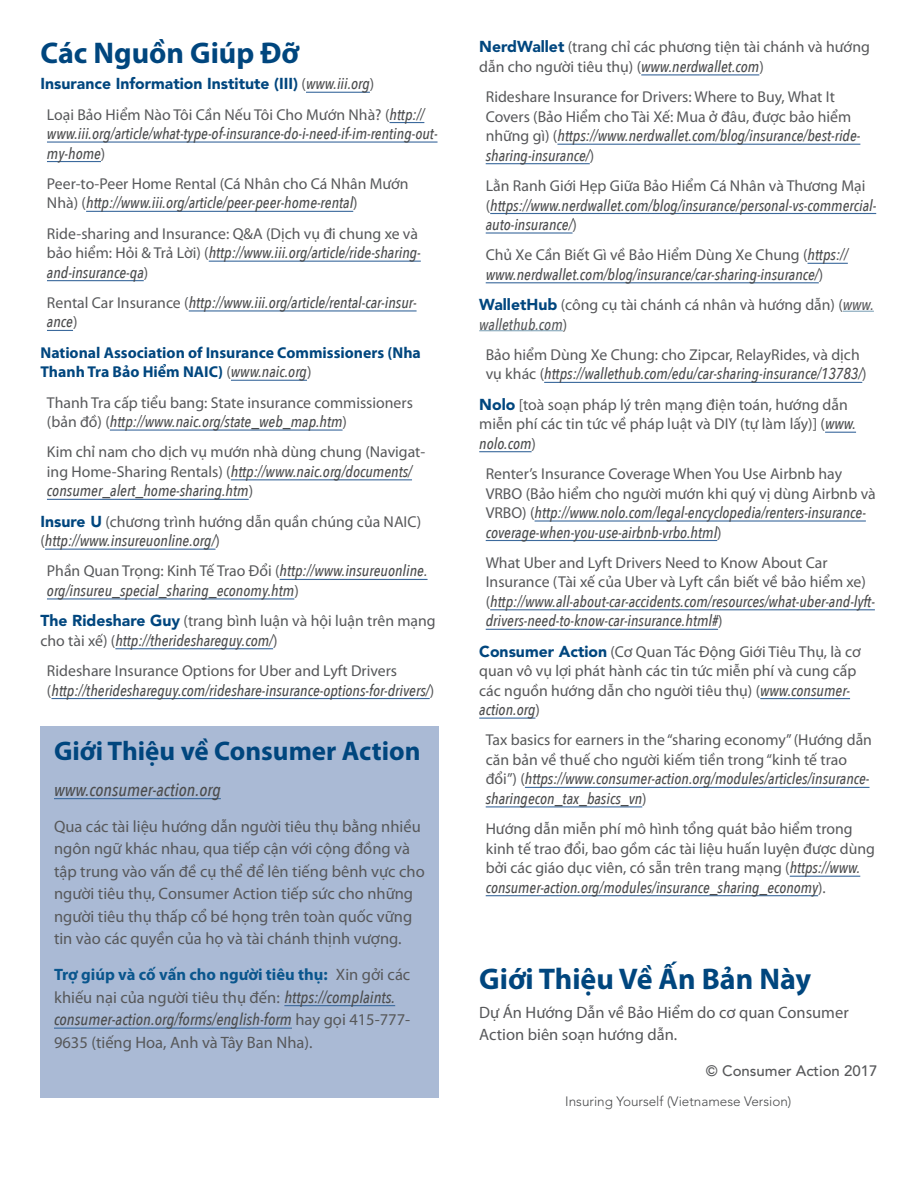
<style>
.page{position:relative;width:918px;height:1188px;background:#fff}
.page>*{position:absolute;margin:0;border:0;box-sizing:border-box;transform-origin:0 0}
.Subheads{font:700 30px "Myriad Pro";color:#00467e}
.Text{font:700 27px "Myriad Pro";color:#00467e}
.urls{font:italic 500 18px "Avenir Next Condensed";color:#4b4c4d}
.Text-2{font:16.5px/22.5px "Myriad Pro";color:#57585a}
.Text-3{font:15.75px/19.5px "Myriad Pro";color:#57585a}
.Text-4{font:italic 500 15.75px/19.5px "Avenir Next Condensed";color:#4b4c4d}
.Text-5{font:700 15.75px/19.5px "Myriad Pro";color:#00467e}
.Text-6{font:900 15.75px "Avenir LT Std";color:#00467e}
.Text-7{font:500 15px "Avenir LT Std";color:#57585a}
.Body_text{font:300 13.5px "Avenir LT Std";color:#4b4c4d}
.s1{font-family:"Myriad Pro";font-weight:400;color:#57585a}
.s2{font-family:"Avenir Next Condensed";font-weight:500;font-style:italic;color:#4b4c4d}
.s3{font-family:"Myriad Pro";font-weight:400;font-style:normal;color:#57585a}
.s4{font-weight:400;color:#57585a}
.s5{font-family:"Avenir LT Std";font-weight:900;color:#00467e}
.s6{font-family:"Avenir Next Condensed";font-weight:500;font-style:italic}
.s7{font-weight:700;color:#0a568d}
</style>
<div class="page">
<hr style="left:306px;top:92px;width:64px;height:1px;background:#3c6a9d">
<hr style="left:390px;top:122px;width:34px;height:1px;background:#3c6a9d">
<hr style="left:47px;top:141px;width:391px;height:2px;background:#3c6a9d">
<hr style="left:47px;top:161px;width:54px;height:1px;background:#3c6a9d">
<hr style="left:86px;top:211px;width:267px;height:1px;background:#3c6a9d">
<hr style="left:209px;top:261px;width:212px;height:1px;background:#3c6a9d">
<hr style="left:47px;top:280px;width:97px;height:1px;background:#3c6a9d">
<hr style="left:189px;top:310px;width:228px;height:2px;background:#3c6a9d">
<svg style="left:47px;top:330px;width:26px;height:1px"></svg>
<hr style="left:231px;top:380px;width:76px;height:1px;background:#3c6a9d">
<hr style="left:110px;top:429px;width:233px;height:2px;background:#3c6a9d">
<hr style="left:231px;top:479px;width:181px;height:1px;background:#3c6a9d">
<hr style="left:47px;top:499px;width:202px;height:1px;background:#3c6a9d">
<hr style="left:45px;top:549px;width:171px;height:1px;background:#3c6a9d">
<hr style="left:280px;top:579px;width:148px;height:1px;background:#3c6a9d">
<hr style="left:47px;top:598px;width:247px;height:2px;background:#3c6a9d">
<hr style="left:115px;top:648px;width:158px;height:1px;background:#3c6a9d">
<hr style="left:51px;top:698px;width:379px;height:1px;background:#3c6a9d">
<hr style="left:641px;top:74px;width:118px;height:1px;background:#3c6a9d">
<hr style="left:557px;top:144px;width:303px;height:1px;background:#3c6a9d">
<hr style="left:486px;top:163px;width:104px;height:1px;background:#3c6a9d">
<hr style="left:490px;top:213px;width:386px;height:1px;background:#3c6a9d">
<hr style="left:486px;top:232px;width:87px;height:2px;background:#3c6a9d">
<hr style="left:808px;top:263px;width:40px;height:1px;background:#3c6a9d">
<hr style="left:486px;top:282px;width:333px;height:1px;background:#3c6a9d">
<hr style="left:843px;top:311px;width:31px;height:1px;background:#85a7ba">
<hr style="left:479px;top:330px;width:84px;height:1px;background:#85a7ba">
<hr style="left:544px;top:382px;width:318px;height:1px;background:#3c6a9d">
<hr style="left:825px;top:432px;width:31px;height:1px;background:#3c6a9d">
<hr style="left:479px;top:451px;width:53px;height:1px;background:#3c6a9d">
<hr style="left:535px;top:520px;width:331px;height:2px;background:#3c6a9d">
<hr style="left:486px;top:540px;width:231px;height:1px;background:#3c6a9d">
<hr style="left:490px;top:609px;width:385px;height:1px;background:#3c6a9d">
<hr style="left:486px;top:629px;width:232px;height:1px;background:#3c6a9d">
<hr style="left:760px;top:698px;width:90px;height:1px;background:#3c6a9d">
<hr style="left:479px;top:718px;width:56px;height:1px;background:#3c6a9d">
<hr style="left:525px;top:787px;width:345px;height:1px;background:#3c6a9d">
<hr style="left:486px;top:806px;width:156px;height:1px;background:#3c6a9d">
<hr style="left:790px;top:876px;width:70px;height:1px;background:#3c6a9d">
<hr style="left:486px;top:895px;width:332px;height:1px;background:#3c6a9d">
<div style="left:40px;top:726px;width:399px;height:371px;background:#aabad5"></div>
<hr style="left:54px;top:798px;width:167px;height:1px;background:#3c6a9d">
<hr style="left:284px;top:1005px;width:111px;height:1px;background:#3c6a9d">
<hr style="left:54px;top:1028px;width:238px;height:1px;background:#3c6a9d">
<p class="Subheads" style="left:40px;top:33px;width:260px">Các Nguồn Giúp Đỡ</p>
<p class="Text-6" style="left:40px;top:74px;width:335px">Insurance Information Institute (III) <span class="s1">(</span><span class="s2">www.iii.org</span><span class="s1">)</span></p>
<p class="Text-4" style="left:47px;top:104px;width:392px"><span class="s3">Loại Bảo Hiểm Nào Tôi Cần Nếu Tôi Cho Mướn Nhà? (</span>http:// www.iii.org/article/what-type-of-insurance-do-i-need-if-im-renting-out&shy;my-home<span class="s3">)</span></p>
<p class="Text-3" style="left:47px;top:174px;width:363px">Peer-to-Peer Home Rental (Cá Nhân cho Cá Nhân Mướn<br>Nhà) (<span class="s2">http://www.iii.org/article/peer-peer-home-rental</span>)</p>
<p class="Text-3" style="left:47px;top:223px;width:375px">Ride-sharing and Insurance: Q&amp;A (Dịch vụ đi chung xe và bảo hiểm: Hỏi &amp; Trả Lời) (<span class="s2">http://www.iii.org/article/ride-sharing&shy;and-insurance-qa</span>)</p>
<p class="Text-4" style="left:47px;top:293px;width:371px"><span class="s3">Rental Car Insurance (</span>http://www.iii.org/article/rental-car-insur&shy;ance<span class="s3">)</span></p>
<p class="Text-5" style="left:40px;top:342px;width:382px">National Association of Insurance Commissioners (Nha<br>Thanh Tra Bảo Hiểm NAIC) <span class="s4">(</span><span class="s2">www.naic.org</span><span class="s4">)</span></p>
<p class="Text-3" style="left:47px;top:392px;width:367px">Thanh Tra cấp tiểu bang: State insurance commissioners (bản đồ) (<span class="s2">http://www.naic.org/state_web_map.htm</span>)</p>
<p class="Text-3" style="left:47px;top:442px;width:380px">Kim chỉ nam cho dịch vụ mướn nhà dùng chung (Navigat&shy;ing Home-Sharing Rentals) (<span class="s2">http://www.naic.org/documents/ consumer_alert_home-sharing.htm</span>)</p>
<p class="Text-3" style="left:40px;top:511px;width:382px"><span class="s5">Insure U</span> (chương trình hướng dẫn quần chúng của NAIC) (<span class="s2">http://www.insureuonline.org/</span>)</p>
<p class="Text-4" style="left:47px;top:561px;width:382px"><span class="s3">Phần Quan Trọng: Kinh Tế Trao Đổi (</span>http://www.insureuonline. org/insureu_special_sharing_economy.htm<span class="s3">)</span></p>
<p class="Text-3" style="left:40px;top:611px;width:397px"><span class="s5">The Rideshare Guy</span> (trang bình luận và hội luận trên mạng cho tài xế) (<span class="s2">http://therideshareguy.com/</span>)</p>
<p class="Text-4" style="left:47px;top:661px;width:389px"><span class="s3">Rideshare Insurance Options for Uber and Lyft Drivers (</span>http://therideshareguy.com/rideshare-insurance-options-for-drivers/<span class="s3">)</span></p>
<p class="Text-3" style="left:479px;top:37px;width:392px"><span class="s5">NerdWallet</span> (trang chỉ các phương tiện tài chánh và hướng dẫn cho người tiêu thụ) (<span class="s2">www.nerdwallet.com</span>)</p>
<p class="Text-3" style="left:486px;top:87px;width:376px">Rideshare Insurance for Drivers: Where to Buy, What It Covers (Bảo Hiểm cho Tài Xế: Mua ở đâu, được bảo hiểm những gì) (<span class="s2">https://www.nerdwallet.com/blog/insurance/best-ride&shy;sharing-insurance/</span>)</p>
<p class="Text-4" style="left:486px;top:176px;width:392px"><span class="s3">Lằn Ranh Giới Hẹp Giữa Bảo Hiểm Cá Nhân và Thương Mại (</span>https://www.nerdwallet.com/blog/insurance/personal-vs-commercial&shy;auto-insurance/<span class="s3">)</span></p>
<p class="Text-4" style="left:486px;top:245px;width:364px"><span class="s3">Chủ Xe Cần Biết Gì về Bảo Hiểm Dùng Xe Chung (</span>https:// www.nerdwallet.com/blog/insurance/car-sharing-insurance/<span class="s3">)</span></p>
<p class="Text-3" style="left:479px;top:295px;width:396px"><span class="s5">WalletHub</span> (công cụ tài chánh cá nhân và hướng dẫn) (<span class="s6">www. wallethub.com</span>)</p>
<p class="Text-3" style="left:486px;top:345px;width:383px">Bảo hiểm Dùng Xe Chung: cho Zipcar, RelayRides, và dịch vụ khác (<span class="s2">https://wallethub.com/edu/car-sharing-insurance/13783/</span>)</p>
<p class="Text-3" style="left:479px;top:394px;width:378px"><span class="s5">Nolo</span> [toà soạn pháp lý trên mạng điện toán, hướng dẫn miễn phí các tin tức về pháp luật và DIY (tự làm lấy)] (<span class="s2">www. nolo.com</span>)</p>
<p class="Text-3" style="left:486px;top:464px;width:392px">Renter’s Insurance Coverage When You Use Airbnb hay VRBO (Bảo hiểm cho người mướn khi quý vị dùng Airbnb và VRBO) (<span class="s2">http://www.nolo.com/legal-encyclopedia/renters-insurance&shy;coverage-when-you-use-airbnb-vrbo.html</span>)</p>
<p class="Text-4" style="left:486px;top:553px;width:391px"><span class="s3">What Uber and Lyft Drivers Need to Know About Car Insurance (Tài xế của Uber và Lyft cần biết về bảo hiểm xe) (</span>http://www.all-about-car-accidents.com/resources/what-uber-and-lyft&shy;drivers-need-to-know-car-insurance.html#<span class="s3">)</span></p>
<p class="Text-3" style="left:479px;top:641px;width:383px"><span class="s5">Consumer Action</span> (Cơ Quan Tác Động Giới Tiêu Thụ, là cơ quan vô vụ lợi phát hành các tin tức miễn phí và cung cấp các nguồn hướng dẫn cho người tiêu thụ) (<span class="s2">www.consumer&shy;action.org</span>)</p>
<p class="Text-3" style="left:486px;top:730px;width:388px">Tax basics for earners in the “sharing economy” (Hướng dẫn căn bản về thuế cho người kiếm tiền trong “kinh tế trao đổi”) (<span class="s2">https://www.consumer-action.org/modules/articles/insurance&shy;sharingecon_tax_basics_vn</span>)</p>
<p class="Text-3" style="left:486px;top:819px;width:391px">Hướng dẫn miễn phí mô hình tổng quát bảo hiểm trong kinh tế trao đổi, bao gồm các tài liệu huấn luyện được dùng bởi các giáo dục viên, có sẵn trên trang mạng (<span class="s2">https://www. consumer-action.org/modules/insurance_sharing_economy</span>).</p>
<p class="Text" style="left:54px;top:733px;width:368px">Giới Thiệu về Consumer Action</p>
<p class="urls" style="left:54px;top:778px;width:168px">www.consumer-action.org</p>
<p class="Text-2" style="left:54px;top:815px;width:372px">Qua các tài liệu hướng dẫn người tiêu thụ bằng nhiều ngôn ngữ khác nhau, qua tiếp cận với cộng đồng và tập trung vào vấn đề cụ thể để lên tiếng bênh vực cho người tiêu thụ, Consumer Action tiếp sức cho những người tiêu thụ thấp cổ bé họng trên toàn quốc vững tin vào các quyền của họ và tài chánh thịnh vượng.</p>
<p class="Text-2" style="left:54px;top:963px;width:358px"><span class="s7">Trợ giúp và cố vấn cho người tiêu thụ:</span> Xin gởi các khiếu nại của người tiêu thụ đến: <span class="s2">https://complaints. consumer-action.org/forms/english-form</span> hay gọi 415-777- 9635 (tiếng Hoa, Anh và Tây Ban Nha).</p>
<p class="Subheads" style="left:479px;top:959px;width:334px">Giới Thiệu Về Ấn Bản Này</p>
<p class="Text-2" style="left:479px;top:1001px;width:371px">Dự Án Hướng Dẫn về Bảo Hiểm do cơ quan Consumer<br>Action biên soạn hướng dẫn.</p>
<p class="Text-7" style="left:706px;top:1063px;width:173px">© Consumer Action 2017</p>
<p class="Body_text" style="left:565px;top:1093px;width:228px">Insuring Yourself (Vietnamese Version)</p>
</div>
